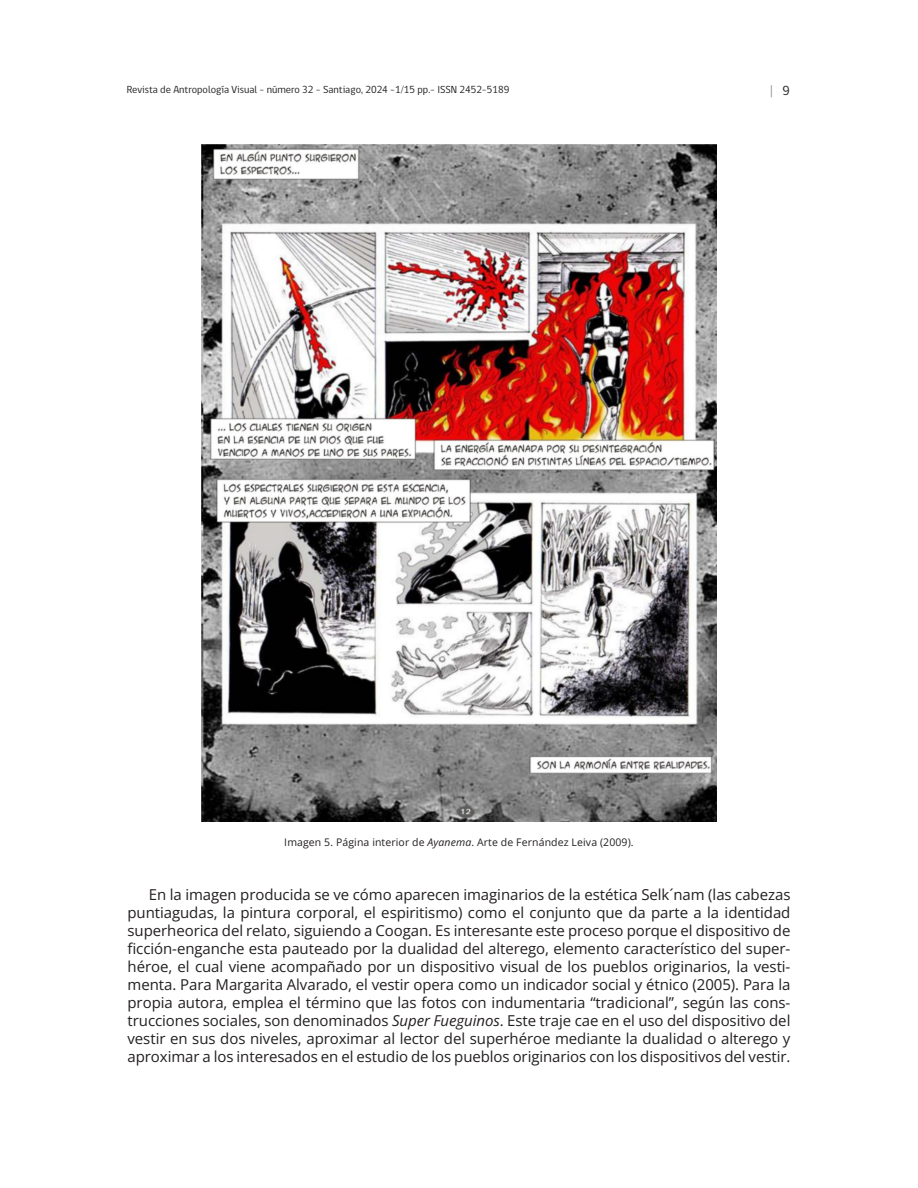
<style>
.page{position:relative;width:918px;height:1188px;background:#fff}
.page>*{position:absolute;margin:0;border:0;box-sizing:border-box;transform-origin:0 0}
.parraforav{font:15px/18px "Open Sans";letter-spacing:-.005em;color:#231f20;text-align:justify}
.t1{font:13.5px "gob CL";color:#808285}
.t2{font:10.5px "gob CL";color:#231f20}
.piesfotorav{font:10.5px "Open Sans";letter-spacing:.01em;color:#231f20}
.s1{color:#231f20}
.s2{font-style:italic}
</style>
<div class="page">
<img style="left:201px;top:144px;width:516px;height:678px">
<p class="t2" style="left:127px;top:82px;width:384px">Revista de Antropología Visual - número 32 - Santiago, 2024 -1/15 pp.- ISSN 2452-5189</p>
<p class="t1" style="left:770px;top:82px;width:22px">| <span class="s1">9</span></p>
<p class="piesfotorav" style="left:284px;top:835px;width:351px">Imagen 5. Página interior de <span class="s2">Ayanema</span>. Arte de Fernández Leiva (2009).</p>
<p class="parraforav" style="left:128px;top:885px;width:664px;text-indent:21px">En la imagen producida se ve cómo aparecen imaginarios de la estética Selk´nam (las cabezas puntiagudas, la pintura corporal, el espiritismo) como el conjunto que da parte a la identidad superheorica del relato, siguiendo a Coogan. Es interesante este proceso porque el dispositivo de ficción-enganche esta pauteado por la dualidad del alterego, elemento característico del super&shy;héroe, el cual viene acompañado por un dispositivo visual de los pueblos originarios, la vesti&shy;menta. Para Margarita Alvarado, el vestir opera como un indicador social y étnico (2005). Para la propia autora, emplea el término que las fotos con indumentaria “tradicional”, según las cons&shy;trucciones sociales, son denominados <span class="s2">Super Fueguinos</span>. Este traje cae en el uso del dispositivo del vestir en sus dos niveles, aproximar al lector del superhéroe mediante la dualidad o alterego y aproximar a los interesados en el estudio de los pueblos originarios con los dispositivos del vestir.</p>
</div>
